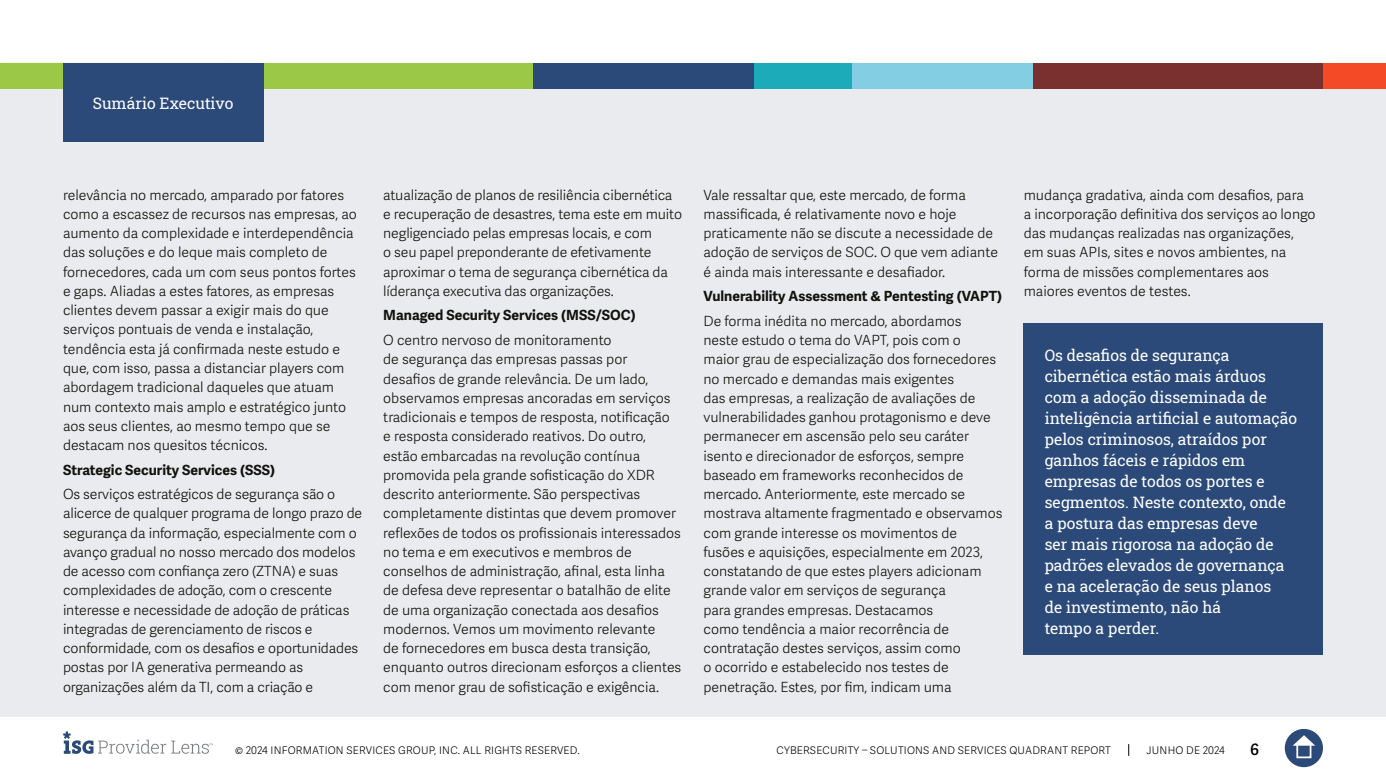
<style>
.page{position:relative;width:1386px;height:780px;background:#fff}
.page>*{position:absolute;margin:0;border:0;box-sizing:border-box;transform-origin:0 0}
.t1{font:15.75px/21px "Roboto Slab ISG P Regular";color:#fff}
.t2{font:600 15.75px "Adelle Sans";color:#000}
.t3{font:300 14px/19.2px "Adelle Sans";color:#12110c}
.t4{font:700 14px "Adelle Sans";color:#12110c}
.t5{font:300 10.5px "Adelle Sans";letter-spacing:.02em;color:#000}
</style>
<div class="page">
<svg style="left:1128px;top:744px;width:1px;height:12px"></svg>
<div style="left:1285px;top:729px;width:38px;height:38px;background:#2b4a79;border-radius:50%"></div>
<svg style="left:1293px;top:735px;width:22px;height:10px"></svg>
<div style="left:1296px;top:743px;width:15px;height:15px;border:2px solid #fff"></div>
<svg style="left:63px;top:731px;width:150px;height:23px"></svg>
<div style="left:0;top:63px;width:1386px;height:654px;background:#e9ebee"></div>
<div style="left:0;top:63px;width:533px;height:25px;background:#9bc947"></div>
<div style="left:533px;top:63px;width:223px;height:25px;background:#2b4a79"></div>
<div style="left:850px;top:63px;width:184px;height:25px;background:#84cee3"></div>
<div style="left:1323px;top:63px;width:63px;height:25px;background:#f54a26"></div>
<div style="left:1033px;top:63px;width:290px;height:25px;background:#7a302e"></div>
<div style="left:754px;top:63px;width:98px;height:25px;background:#1cabb9"></div>
<div style="left:1024px;top:323px;width:299px;height:332px;background:#2b4a79"></div>
<div style="left:63px;top:63px;width:200px;height:79px;background:#2b4a79"></div>
<p class="t1" style="left:93px;top:92px;width:142px">Sumário Executivo</p>
<p class="t3" style="left:63px;top:185px;width:295px">relevância no mercado, amparado por fatores como a escassez de recursos nas empresas, ao aumento da complexidade e interdependência das soluções e do leque mais completo de fornecedores, cada um com seus pontos fortes e gaps. Aliadas a estes fatores, as empresas clientes devem passar a exigir mais do que serviços pontuais de venda e instalação, tendência esta já confirmada neste estudo e que, com isso, passa a distanciar players com abordagem tradicional daqueles que atuam num contexto mais amplo e estratégico junto aos seus clientes, ao mesmo tempo que se destacam nos quesitos técnicos.</p>
<p class="t4" style="left:63px;top:461px;width:214px">Strategic Security Services (SSS)</p>
<p class="t3" style="left:63px;top:485px;width:301px">Os serviços estratégicos de segurança são o alicerce de qualquer programa de longo prazo de segurança da informação, especialmente com o avanço gradual no nosso mercado dos modelos de acesso com confiança zero (ZTNA) e suas complexidades de adoção, com o crescente interesse e necessidade de adoção de práticas integradas de gerenciamento de riscos e conformidade, com os desafios e oportunidades postas por IA generativa permeando as organizações além da TI, com a criação e</p>
<p class="t3" style="left:383px;top:185px;width:300px">atualização de planos de resiliência cibernética e recuperação de desastres, tema este em muito negligenciado pelas empresas locais, e com<br>o seu papel preponderante de efetivamente aproximar o tema de segurança cibernética da líderança executiva das organizações.</p>
<p class="t4" style="left:383px;top:307px;width:254px">Managed Security Services (MSS/SOC)</p>
<p class="t3" style="left:383px;top:331px;width:300px">O centro nervoso de monitoramento<br>de segurança das empresas passas por desafios de grande relevância. De um lado, observamos empresas ancoradas em serviços tradicionais e tempos de resposta, notificação<br>e resposta considerado reativos. Do outro, estão embarcadas na revolução contínua promovida pela grande sofisticação do XDR descrito anteriormente. São perspectivas completamente distintas que devem promover reflexões de todos os profissionais interessados no tema e em executivos e membros de conselhos de administração, afinal, esta linha de defesa deve representar o batalhão de elite de uma organização conectada aos desafios modernos. Vemos um movimento relevante<br>de fornecedores em busca desta transição, enquanto outros direcionam esforços a clientes com menor grau de sofisticação e exigência.</p>
<p class="t3" style="left:704px;top:185px;width:296px">Vale ressaltar que, este mercado, de forma massificada, é relativamente novo e hoje praticamente não se discute a necessidade de adoção de serviços de SOC. O que vem adiante é ainda mais interessante e desafiador.</p>
<p class="t4" style="left:704px;top:288px;width:300px">Vulnerability Assessment &amp; Pentesting (VAPT)</p>
<p class="t3" style="left:703px;top:311px;width:300px">De forma inédita no mercado, abordamos<br>neste estudo o tema do VAPT, pois com o<br>maior grau de especialização dos fornecedores no mercado e demandas mais exigentes<br>das empresas, a realização de avaliações de vulnerabilidades ganhou protagonismo e deve permanecer em ascensão pelo seu caráter isento e direcionador de esforços, sempre baseado em frameworks reconhecidos de mercado. Anteriormente, este mercado se mostrava altamente fragmentado e observamos com grande interesse os movimentos de<br>fusões e aquisições, especialmente em 2023, constatando de que estes players adicionam grande valor em serviços de segurança<br>para grandes empresas. Destacamos<br>como tendência a maior recorrência de contratação destes serviços, assim como<br>o ocorrido e estabelecido nos testes de penetração. Estes, por fim, indicam uma</p>
<p class="t3" style="left:1024px;top:185px;width:293px">mudança gradativa, ainda com desafios, para<br>a incorporação definitiva dos serviços ao longo das mudanças realizadas nas organizações, em suas APIs, sites e novos ambientes, na forma de missões complementares aos maiores eventos de testes.</p>
<p class="t1" style="left:1045px;top:344px;width:254px">Os desafios de segurança cibernética estão mais árduos com a adoção disseminada de inteligência artificial e automação pelos criminosos, atraídos por ganhos fáceis e rápidos em empresas de todos os portes e segmentos. Neste contexto, onde a postura das empresas deve<br>ser mais rigorosa na adoção de padrões elevados de governança<br>e na aceleração de seus planos<br>de investimento, não há<br>tempo a perder.</p>
<p class="t5" style="left:235px;top:744px;width:346px">© 2024 INFORMATION SERVICES GROUP, INC. ALL RIGHTS RESERVED.</p>
<p class="t5" style="left:777px;top:744px;width:336px">CYBERSECURITY – SOLUTIONS AND SERVICES QUADRANT REPORT</p>
<p class="t5" style="left:1147px;top:744px;width:80px">JUNHO DE 2024</p>
<p class="t2" style="left:1250px;top:740px;width:10px">6</p>
</div>
